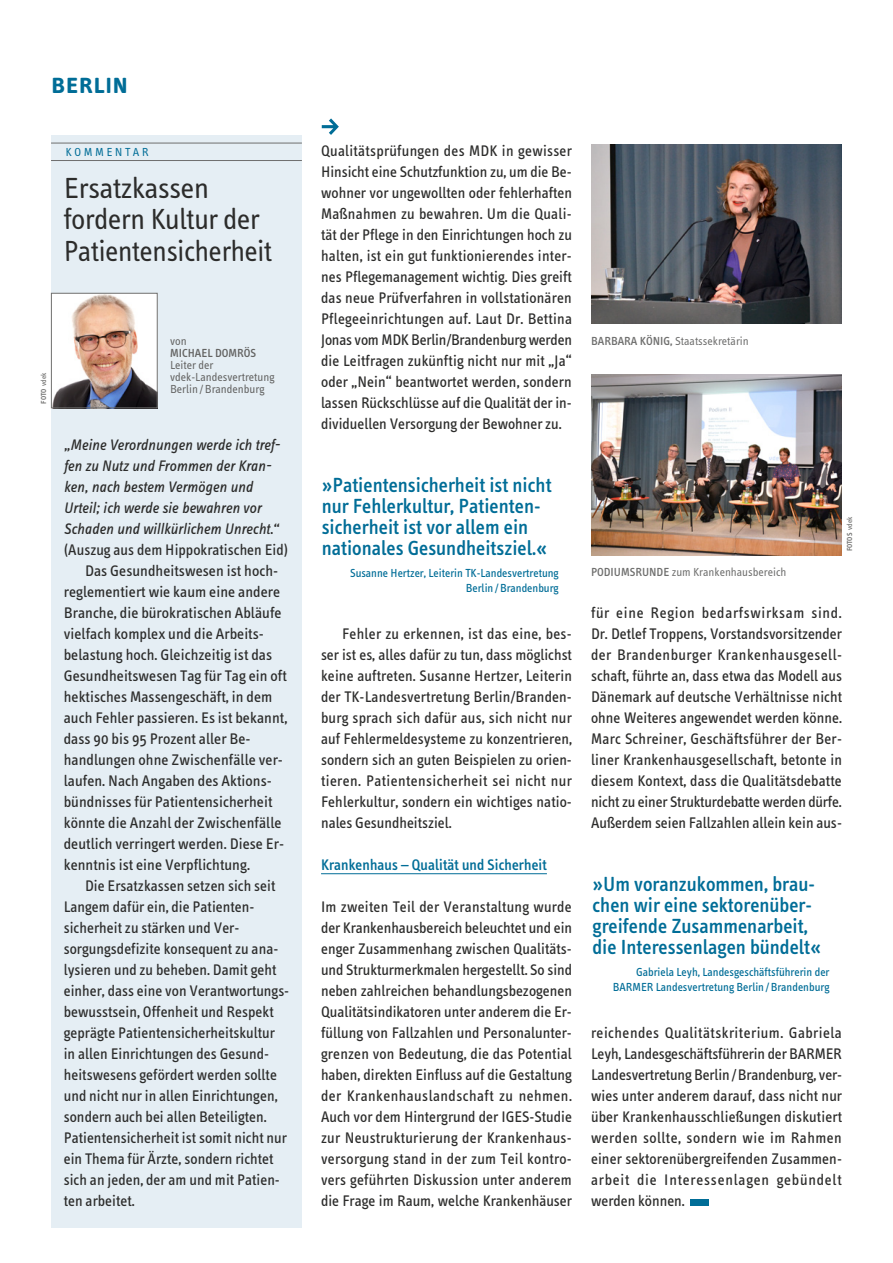
<style>
.page{position:relative;width:893px;height:1263px;background:#fff}
.page>*{position:absolute;margin:0;border:0;box-sizing:border-box;transform-origin:0 0}
._3_Rubrik_X_Head_Rubrik_UA{font:30px/31.5px "Info Text";letter-spacing:-.015em;color:#2c2c2b}
.t1{font:30px "Info Text Semi Bold Caps";color:#006d97}
.t2{font:500 21px/21px "Info Text";color:#006d97}
._1_Artikel_Copy_Artikel_UA{font:15.75px/21px "Info Text";color:#2c2c2b;text-align:justify}
._3_Rubrik_X_Copy_Rubrik_Einzug_UA{font:15.75px/21px "Info Text";letter-spacing:.005em;color:#2c2c2b}
._1_Artikel_Copy_Artikel_Einzug_UA{font:15.75px/21px "Info Text";color:#2c2c2b;text-align:justify}
._3_Rubrik_X_Copy_Rubrik_UA{font:italic 15.75px/21px "Info Text OT";color:#2c2c2b}
._1_Artikel_X_--_Zwischenüberschrift_UA{font:500 15.75px "Info Text";color:#006d97}
.t3{font:12px/15px "Info Text";color:#006d97;text-align:right}
.t4{font:12px/12px "Info Text";color:#636362}
.t5{font:12px "Info Text";color:#6f6f6e}
._3_Rubrik_X_Head_Rubrik_UA-2{font:12px "Info OT Text";color:#006d97}
.t6{font:600 7.5px "Info Text";color:#6f6f6e}
.s1{font-weight:400}
.s2{font-weight:500}
.s3{font-family:"Info Text";font-style:normal}
</style>
<div class="page">
<div style="left:690px;top:1199px;width:19px;height:7px;background:#006d97"></div>
<hr style="left:321px;top:873px;width:226px;height:1px;background:#006d97">
<svg style="left:322px;top:118px;width:17px;height:17px"></svg>
<div style="left:51px;top:135px;width:251px;height:1092px;background:#e5eef4"></div>
<img style="left:53px;top:295px;width:102px;height:111px">
<div style="left:51px;top:293px;width:106px;height:115px;border:1px solid #6f6f6e"></div>
<img style="left:591px;top:144px;width:251px;height:180px">
<img style="left:591px;top:374px;width:251px;height:181px">
<hr style="left:51px;top:143px;width:251px;height:1px;background:#6f6f6e">
<hr style="left:51px;top:160px;width:251px;height:1px;background:#6f6f6e">
<h1 class="t1" style="left:51px;top:66px;width:79px">berlin</h1>
<h2 class="_3_Rubrik_X_Head_Rubrik_UA-2" style="left:66px;top:145px;width:85px">KOMMENTAR</h2>
<h2 class="_3_Rubrik_X_Head_Rubrik_UA" style="left:64px;top:172px;width:211px">Ersatzkassen fordern Kultur der<br>Patientensicherheit</h2>
<p class="t6" style="left:39px;top:404px;width:33px;rotate:-90deg">FOTO <span class="s1">vdek</span></p>
<p class="t4" style="left:170px;top:335px;width:106px">von<br><span class="s2">MICHAEL DOMRÖS<br></span>Leiter der vdek-Landesvertretung<br>Berlin /Brandenburg</p>
<p class="_3_Rubrik_X_Copy_Rubrik_UA" style="left:64px;top:434px;width:226px">„Meine Verordnungen werde ich tref&shy;fen zu Nutz und Frommen der Kran&shy;ken, nach bestem Vermögen und Urteil; ich werde sie bewahren vor Schaden und willkürlichem Unrecht.“ <span class="s3">(Auszug aus dem Hippokratischen Eid)</span></p>
<p class="_3_Rubrik_X_Copy_Rubrik_Einzug_UA" style="left:64px;top:560px;width:225px;text-indent:21px">Das Gesundheitswesen ist hoch&shy;reglementiert wie kaum eine andere Branche, die bürokratischen Abläufe vielfach komplex und die Arbeits&shy;belastung hoch. Gleichzeitig ist das Gesundheitswesen Tag für Tag ein oft hektisches Massengeschäft, in dem auch Fehler passieren. Es ist bekannt, dass 90 bis 95 Prozent aller Be&shy;handlungen ohne Zwischenfälle ver&shy;laufen. Nach Angaben des Aktions&shy;bündnisses für Patientensicherheit könnte die Anzahl der Zwischenfälle deutlich verringert werden. Diese Er&shy;kenntnis ist eine Verpflichtung.</p>
<p class="_3_Rubrik_X_Copy_Rubrik_Einzug_UA" style="left:64px;top:875px;width:227px;text-indent:21px">Die Ersatzkassen setzen sich seit Langem dafür ein, die Patienten&shy;sicherheit zu stärken und Ver&shy;sorgungsdefizite konsequent zu ana&shy;lysieren und zu beheben. Damit geht einher, dass eine von Verantwortungs&shy;bewusstsein, Offenheit und Respekt geprägte Patientensicherheitskultur in allen Einrichtungen des Gesund&shy;heitswesens gefördert werden sollte und nicht nur in allen Einrichtungen, sondern auch bei allen Beteiligten.<br>Patientensicherheit ist somit nicht nur ein Thema für Ärzte, sondern richtet sich an jeden, der am und mit Patien&shy;ten arbeitet.</p>
<p class="_1_Artikel_Copy_Artikel_Einzug_UA" style="left:321px;top:140px;width:253px">Qualitätsprüfungen des MDK in gewisser Hinsicht eine Schutzfunktion zu, um die Be&shy;wohner vor ungewollten oder fehlerhaften Maßnahmen zu bewahren. Um die Quali&shy;tät der Pflege in den Einrichtungen hoch zu halten, ist ein gut funktionierendes inter&shy;nes Pflegemanagement wichtig. Dies greift das neue Prüfverfahren in vollstationären Pflegeeinrichtungen auf. Laut Dr. Bettina Jonas vom MDK Berlin/Brandenburg werden die Leitfragen zukünftig nicht nur mit „Ja“ oder „Nein“ beantwortet werden, sondern lassen Rückschlüsse auf die Qualität der in&shy;dividuellen Versorgung der Bewohner zu.</p>
<h2 class="t2" style="left:322px;top:475px;width:231px">»Patientensicherheit ist nicht nur Fehlerkultur, Patienten&shy;sicherheit ist vor allem ein nationales Gesundheitsziel.«</h2>
<p class="t3" style="left:350px;top:566px;width:210px">Susanne Hertzer, Leiterin TK-Landesvertretung<br>Berlin /Brandenburg</p>
<p class="_1_Artikel_Copy_Artikel_Einzug_UA" style="left:321px;top:623px;width:253px;text-indent:21px">Fehler zu erkennen, ist das eine, bes&shy;ser ist es, alles dafür zu tun, dass möglichst keine auftreten. Susanne Hertzer, Leiterin der TK-Landesvertretung Berlin/Branden&shy;burg sprach sich dafür aus, sich nicht nur auf Fehlermeldesysteme zu konzentrieren, sondern sich an guten Beispielen zu orien&shy;tieren. Patientensicherheit sei nicht nur Fehlerkultur, sondern ein wichtiges natio&shy;nales Gesundheitsziel.</p>
<h3 class="_1_Artikel_X_--_Zwischenüberschrift_UA" style="left:321px;top:856px;width:228px">Krankenhaus – Qualität und Sicherheit</h3>
<p class="_1_Artikel_Copy_Artikel_UA" style="left:321px;top:896px;width:253px">Im zweiten Teil der Veranstaltung wurde der Krankenhausbereich beleuchtet und ein enger Zusammenhang zwischen Qualitäts&shy;und Strukturmerkmalen hergestellt. So sind neben zahlreichen behandlungsbezogenen Qualitätsindikatoren unter anderem die Er&shy;füllung von Fallzahlen und Personalunter&shy;grenzen von Bedeutung, die das Potential haben, direkten Einfluss auf die Gestaltung der Krankenhauslandschaft zu nehmen.<br>Auch vor dem Hintergrund der IGES-Studie zur Neustrukturierung der Krankenhaus&shy;versorgung stand in der zum Teil kontro&shy;vers geführten Diskussion unter anderem die Frage im Raum, welche Krankenhäuser</p>
<p class="t5" style="left:591px;top:334px;width:159px"><span class="s2">BARBARA KÖNIG,</span> Staatssekretärin</p>
<p class="t5" style="left:591px;top:565px;width:197px"><span class="s2">PODIUMSRUNDE</span> zum Krankenhausbereich</p>
<p class="t6" style="left:845px;top:551px;width:36px;rotate:-90deg">FOTOS <span class="s1">vdek</span></p>
<p class="_1_Artikel_Copy_Artikel_UA" style="left:591px;top:602px;width:253px">für eine Region bedarfswirksam sind.<br>Dr. Detlef Troppens, Vorstandsvorsitzender der Brandenburger Krankenhausgesell&shy;schaft, führte an, dass etwa das Modell aus Dänemark auf deutsche Verhältnisse nicht ohne Weiteres angewendet werden könne.<br>Marc Schreiner, Geschäftsführer der Ber&shy;liner Krankenhausgesellschaft, betonte in diesem Kontext, dass die Qualitätsdebatte nicht zu einer Strukturdebatte werden dürfe.<br>Außerdem seien Fallzahlen allein kein aus-</p>
<h2 class="t2" style="left:592px;top:874px;width:230px">»Um voranzukommen, brau&shy;chen wir eine sektorenüber&shy;greifende Zusammenarbeit, die Interessenlagen bündelt«</h2>
<p class="t3" style="left:613px;top:965px;width:218px">Gabriela Leyh, Landesgeschäftsführerin der<br>BARMER Landesvertretung Berlin / -Brandenburg</p>
<p class="_1_Artikel_Copy_Artikel_UA" style="left:591px;top:1022px;width:253px">reichendes Qualitätskriterium. Gabriela Leyh, Landesgeschäftsführerin der BARMER Landesvertretung Berlin/Brandenburg, ver&shy;wies unter anderem darauf, dass nicht nur über Krankenhausschließungen diskutiert werden sollte, sondern wie im Rahmen einer sektorenübergreifenden Zusammen&shy;arbeit die Interessenlagen gebündelt werden können.</p>
</div>
